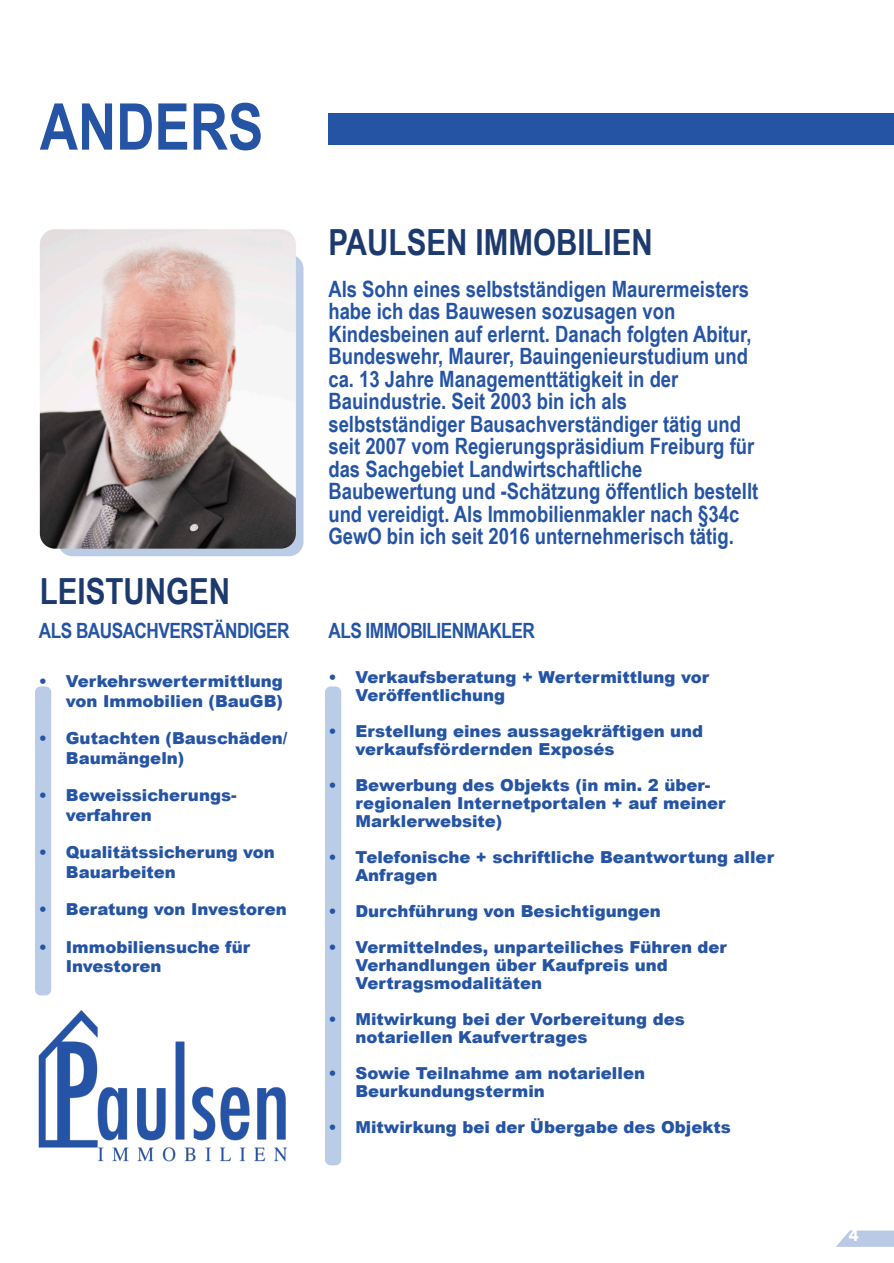
<style>
.page{position:relative;width:894px;height:1263px;background:#fff}
.page>*{position:absolute;margin:0;border:0;box-sizing:border-box;transform-origin:0 0}
.t1{font:700 64.5px "Arial Narrow";color:#2554a4}
.t2{font:700 36px "Arial Narrow";color:#1d3a6f}
.t3{font:700 22.5px/22.5px "Arial Narrow";color:#2554a4}
.t4{font:700 21px "Arial Narrow";letter-spacing:-.025em;color:#2554a4}
.t5{font:700 18px "Arial";color:#fff}
.t6{font:900 16.5px/18px "Arial";color:#2554a4}
</style>
<div class="page">
<div style="left:325px;top:686px;width:16px;height:479px;background:#bbcce7;border-radius:6px"></div>
<div style="left:35px;top:686px;width:16px;height:309px;background:#bbcce7;border-radius:6px"></div>
<div style="left:58px;top:254px;width:245px;height:302px;background:#bbcce7;border-radius:14px"></div>
<svg style="left:836px;top:1230px;width:57px;height:17px"></svg>
<div style="left:328px;top:113px;width:565px;height:31px;background:#2554a4"></div>
<img style="left:40px;top:229px;width:256px;height:320px;border-radius:15px">
<img style="left:38px;top:1010px;width:250px;height:152px">
<h1 class="t1" style="left:40px;top:103px;width:225px">ANDERS</h1>
<h2 class="t2" style="left:40px;top:578px;width:192px">LEISTUNGEN</h2>
<p class="t4" style="left:39px;top:622px;width:252px">ALS BAUSACHVERSTÄNDIGER</p>
<p class="t6" style="left:39px;top:673px;width:245px;line-height:19.5px;text-align:right">• Verkehrswertermittlung von Immobilien (BauGB)</p>
<p class="t6" style="left:66px;top:730px;width:223px;line-height:19.5px;text-indent:-27px">• Gutachten (Bauschäden/<br>Baumängeln)</p>
<p class="t6" style="left:66px;top:787px;width:172px;line-height:19.5px;text-indent:-27px">• Beweissicherungs&shy;verfahren</p>
<p class="t6" style="left:66px;top:844px;width:210px;line-height:19.5px;text-indent:-27px">• Qualitätssicherung von<br>Bauarbeiten</p>
<p class="t6" style="left:39px;top:902px;width:249px">• Beratung von Investoren</p>
<p class="t6" style="left:66px;top:939px;width:185px;line-height:19.5px;text-indent:-27px">• Immobiliensuche für<br>Investoren</p>
<h2 class="t2" style="left:328px;top:229px;width:326px">PAULSEN IMMOBILIEN</h2>
<p class="t3" style="left:328px;top:280px;width:431px">Als Sohn eines selbstständigen Maurermeisters habe ich das Bauwesen sozusagen von Kindesbeinen auf erlernt. Danach folgten Abitur, Bundeswehr, Maurer, Bauingenieurstudium und ca. 13 Jahre Managementtätigkeit in der Bauindustrie. Seit 2003 bin ich als selbstständiger Bausachverständiger tätig und seit 2007 vom Regierungspräsidium Freiburg für das Sachgebiet Landwirtschaftliche Baubewertung und -Schätzung öffentlich bestellt und vereidigt. Als Immobilienmakler nach §34c GewO bin ich seit 2016 unternehmerisch tätig.</p>
<p class="t4" style="left:328px;top:622px;width:208px">ALS IMMOBILIENMAKLER</p>
<p class="t6" style="left:355px;top:669px;width:355px;text-indent:-27px">• Verkaufsberatung + Wertermittlung vor<br>Veröffentlichung</p>
<p class="t6" style="left:355px;top:723px;width:349px;text-indent:-27px">• Erstellung eines aussagekräftigen und verkaufsfördernden Exposés</p>
<p class="t6" style="left:355px;top:777px;width:371px;text-indent:-27px">• Bewerbung des Objekts (in min. 2 über&shy;regionalen Internetportalen + auf meiner<br>Marklerwebsite)</p>
<p class="t6" style="left:355px;top:849px;width:420px;text-indent:-27px">• Telefonische + schriftliche Beantwortung aller<br>Anfragen</p>
<p class="t6" style="left:328px;top:903px;width:334px">• Durchführung von Besichtigungen</p>
<p class="t6" style="left:355px;top:939px;width:373px;text-indent:-27px">• Vermittelndes, unparteiliches Führen der<br>Verhandlungen über Kaufpreis und<br>Vertragsmodalitäten</p>
<p class="t6" style="left:355px;top:1011px;width:331px;text-indent:-27px">• Mitwirkung bei der Vorbereitung des notariellen Kaufvertrages</p>
<p class="t6" style="left:355px;top:1065px;width:291px;text-indent:-27px">• Sowie Teilnahme am notariellen<br>Beurkundungstermin</p>
<p class="t6" style="left:328px;top:1119px;width:404px">• Mitwirkung bei der Übergabe des Objekts</p>
<p class="t5" style="left:848px;top:1228px;width:12px">4</p>
</div>
